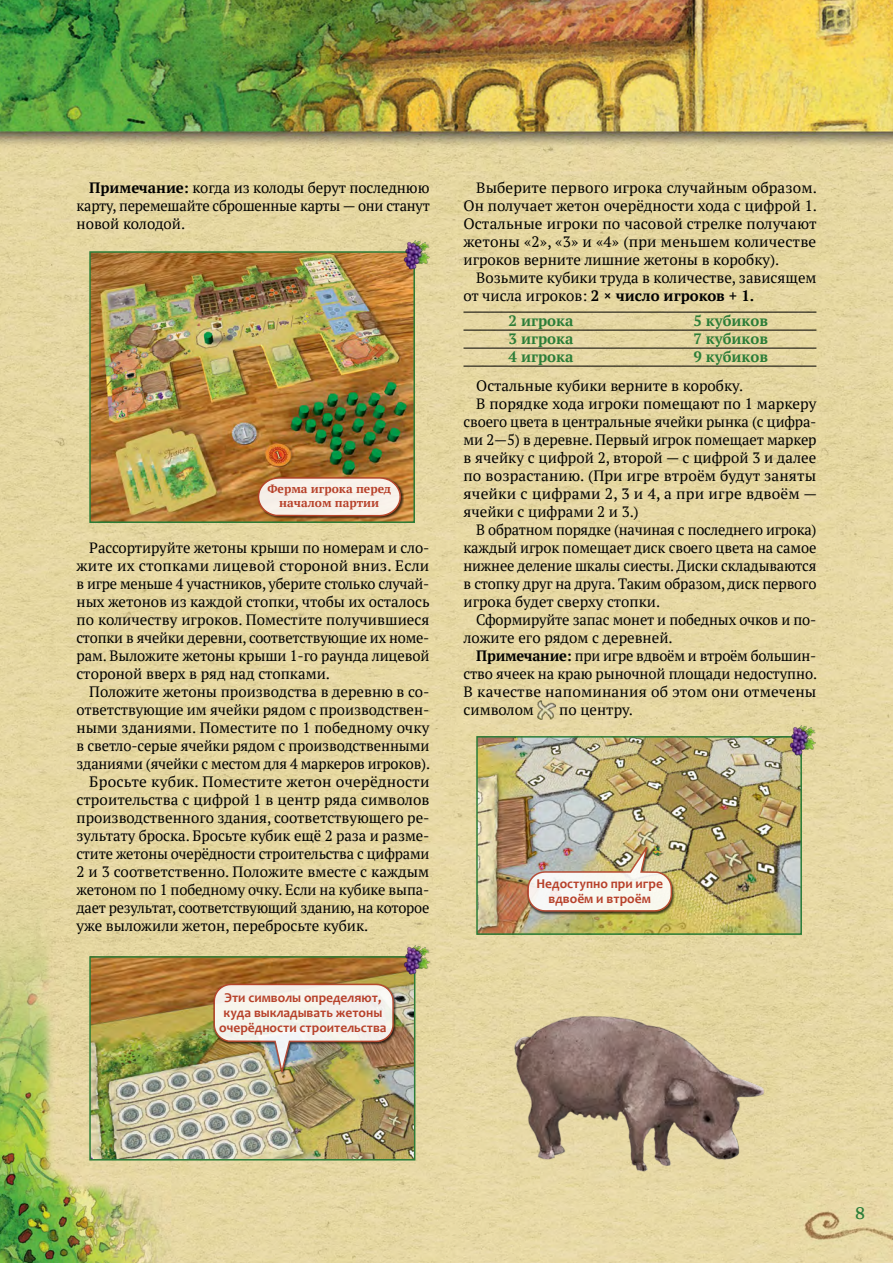
<style>
.page{position:relative;width:893px;height:1263px;background:#fff}
.page>*{position:absolute;margin:0;border:0;box-sizing:border-box;transform-origin:0 0}
.t1{font:18px "Kurale";color:#2b7d38}
.t2{font:15px/18px "PT Serif";letter-spacing:-.005em;color:#000;text-align:justify}
.t3{font:700 15px "PT Serif";color:#2b7d38}
.t4{font:700 13.5px/15px "Candara";color:#b7412a;text-align:center}
.t5{font:700 12px/14.4px "PT Serif";color:#b7412a;text-align:center}
.s1{font-weight:700}
</style>
<div class="page">
<img style="left:0;top:0;width:893px;height:1263px">
<img style="left:509px;top:1005px;width:262px;height:179px">
<img style="left:92px;top:254px;width:320px;height:266px">
<div style="left:89px;top:251px;width:326px;height:272px;border:2px solid #2b7d38"></div>
<img style="left:400px;top:240px;width:30px;height:30px">
<div style="left:257px;top:477px;width:147px;height:43px;background:#000;opacity:.75"></div>
<svg style="left:257px;top:476px;width:145px;height:41px;background:#e7d2c2"></svg>
<img style="left:92px;top:959px;width:320px;height:198px">
<div style="left:89px;top:956px;width:326px;height:204px;border:2px solid #2b7d38"></div>
<img style="left:400px;top:945px;width:30px;height:30px">
<img style="left:213px;top:983px;width:182px;height:94px">
<hr style="left:463px;top:312px;width:353px;height:1px;background:#000">
<hr style="left:463px;top:330px;width:353px;height:1px;background:#000">
<hr style="left:463px;top:348px;width:353px;height:1px;background:#000">
<hr style="left:463px;top:366px;width:353px;height:1px;background:#000">
<img style="left:538px;top:700px;width:18px;height:19px">
<img style="left:479px;top:739px;width:320px;height:193px">
<div style="left:476px;top:736px;width:326px;height:199px;border:2px solid #2b7d38"></div>
<img style="left:786px;top:725px;width:30px;height:30px">
<div style="left:527px;top:847px;width:148px;height:68px;background:#000;opacity:.75"></div>
<img style="left:527px;top:840px;width:146px;height:72px">
<p class="t2" style="left:77px;top:178px;width:355px;text-indent:13px"><span class="s1">Примечание:</span> когда из колоды берут последнюю карту, перемешайте сброшенные карты — они станут новой колодой.</p>
<p class="t5" style="left:267px;top:481px;width:125px">Ферма игрока перед началом партии</p>
<p class="t2" style="left:77px;top:538px;width:355px;text-indent:13px">Рассортируйте жетоны крыши по номерам и сло&shy;жите их стопками лицевой стороной вниз. Если в игре меньше 4 участников, уберите столько случай&shy;ных жетонов из каждой стопки, чтобы их осталось по количеству игроков. Поместите получившиеся стопки в ячейки деревни, соответствующие их номе&shy;рам. Выложите жетоны крыши 1-го раунда лицевой стороной вверх в ряд над стопками.</p>
<p class="t2" style="left:89px;top:682px;width:342px">Положите жетоны производства в деревню в со-</p>
<p class="t2" style="left:77px;top:700px;width:354px">ответствующие им ячейки рядом с производствен-</p>
<p class="t2" style="left:77px;top:718px;width:354px">ными зданиями. Поместите по 1 победному очку</p>
<p class="t2" style="left:77px;top:736px;width:354px">в светло-серые ячейки рядом с производственными</p>
<p class="t2" style="left:77px;top:754px;width:355px">зданиями (ячейки с местом для 4 маркеров игроков).</p>
<p class="t2" style="left:89px;top:772px;width:342px">Бросьте кубик. Поместите жетон очерёдности</p>
<p class="t2" style="left:77px;top:790px;width:354px">строительства с цифрой 1 в центр ряда символов</p>
<p class="t2" style="left:77px;top:808px;width:354px">производственного здания, соответствующего ре-</p>
<p class="t2" style="left:77px;top:826px;width:354px">зультату броска. Бросьте кубик ещё 2 раза и разме-</p>
<p class="t2" style="left:77px;top:844px;width:354px">стите жетоны очерёдности строительства с цифрами</p>
<p class="t2" style="left:77px;top:862px;width:354px">2 и 3 соответственно. Положите вместе с каждым</p>
<p class="t2" style="left:77px;top:880px;width:354px">жетоном по 1 победному очку. Если на кубике выпа-</p>
<p class="t2" style="left:77px;top:898px;width:354px">дает результат, соответствующий зданию, на которое</p>
<p class="t2" style="left:77px;top:916px;width:293px">уже выложили жетон, перебросьте кубик.</p>
<p class="t4" style="left:219px;top:989px;width:169px">Эти символы определяют, куда выкладывать жетоны очерёдности строительства</p>
<p class="t2" style="left:463px;top:178px;width:355px;text-indent:13px">Выберите первого игрока случайным образом.<br>Он получает жетон очерёдности хода с цифрой 1.<br>Остальные игроки по часовой стрелке получают жетоны «2», «3» и «4» (при меньшем количестве игроков верните лишние жетоны в коробку).</p>
<p class="t2" style="left:463px;top:268px;width:355px;text-indent:13px">Возьмите кубики труда в количестве, зависящем от числа игроков: <span class="s1">2 × число игроков + 1.</span></p>
<p class="t3" style="left:508px;top:310px;width:66px">2 игрока</p>
<p class="t3" style="left:693px;top:310px;width:76px">5 кубиков</p>
<p class="t3" style="left:508px;top:328px;width:66px">3 игрока</p>
<p class="t3" style="left:693px;top:328px;width:76px">7 кубиков</p>
<p class="t3" style="left:508px;top:346px;width:66px">4 игрока</p>
<p class="t3" style="left:693px;top:346px;width:76px">9 кубиков</p>
<p class="t2" style="left:476px;top:376px;width:268px">Остальные кубики верните в коробку.</p>
<p class="t2" style="left:476px;top:394px;width:342px">В порядке хода игроки помещают по 1 маркеру</p>
<p class="t2" style="left:463px;top:412px;width:354px">своего цвета в центральные ячейки рынка (с цифра-</p>
<p class="t2" style="left:463px;top:430px;width:355px">ми 2—5) в деревне. Первый игрок помещает маркер</p>
<p class="t2" style="left:463px;top:448px;width:354px">в ячейку с цифрой 2, второй — с цифрой 3 и далее</p>
<p class="t2" style="left:463px;top:466px;width:354px">по возрастанию. (При игре втроём будут заняты</p>
<p class="t2" style="left:463px;top:484px;width:355px">ячейки с цифрами 2, 3 и 4, а при игре вдвоём —</p>
<p class="t2" style="left:463px;top:502px;width:177px">ячейки с цифрами 2 и 3.)</p>
<p class="t2" style="left:476px;top:520px;width:342px">В обратном порядке (начиная с последнего игрока)</p>
<p class="t2" style="left:463px;top:538px;width:354px">каждый игрок помещает диск своего цвета на самое</p>
<p class="t2" style="left:463px;top:556px;width:354px">нижнее деление шкалы сиесты. Диски складываются</p>
<p class="t2" style="left:463px;top:574px;width:355px">в стопку друг на друга. Таким образом, диск первого</p>
<p class="t2" style="left:463px;top:592px;width:198px">игрока будет сверху стопки.</p>
<p class="t2" style="left:476px;top:610px;width:342px">Сформируйте запас монет и победных очков и по-</p>
<p class="t2" style="left:463px;top:628px;width:211px">ложите его рядом с деревней.</p>
<p class="t2" style="left:476px;top:646px;width:342px"><span class="s1">Примечание:</span> при игре вдвоём и втроём большин-</p>
<p class="t2" style="left:463px;top:664px;width:355px">ство ячеек на краю рыночной площади недоступно.</p>
<p class="t2" style="left:463px;top:682px;width:354px">В качестве напоминания об этом они отмечены</p>
<p class="t2" style="left:463px;top:700px;width:72px">символом</p>
<p class="t2" style="left:559px;top:700px;width:75px">по центру.</p>
<p class="t4" style="left:536px;top:876px;width:128px">Недоступно при игре вдвоём и втроём</p>
<p class="t1" style="left:855px;top:1199px;width:13px">8</p>
</div>
